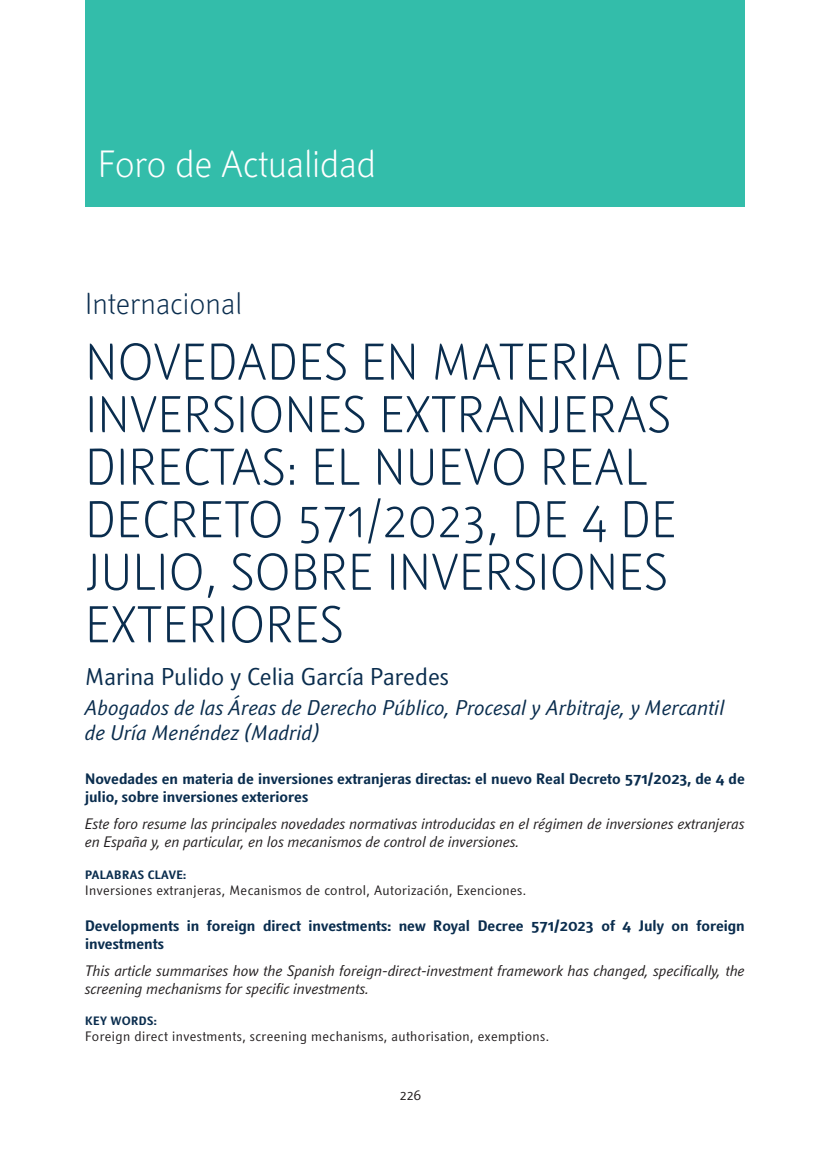
<style>
.page{position:relative;width:830px;height:1149px;background:#fff}
.page>*{position:absolute;margin:0;border:0;box-sizing:border-box;transform-origin:0 0}
.t1{font:300 51px/52.5px "Textra LT";color:#0a2d4e}
.t2{font:300 37.5px "Textra LT";letter-spacing:-.01em;color:#fff}
.t3{font:300 30px "Textra LT";color:#0a2d4e}
.t4{font:24px "Textra LT";color:#0a2d4e}
.t5{font:italic 21px/25.5px "Textra LT";color:#0a2d4e}
.t6{font:italic 15px/18px "Textra LT";color:#231f20}
.t7{font:700 15px/18px "Textra LT";color:#0a2d4e}
.t8{font:13.5px "Textra LT";letter-spacing:.03em;color:#231f20}
.t9{font:700 12px "Textra LT";letter-spacing:.03em;color:#0a2d4e}
</style>
<div class="page">
<div style="left:85px;top:0;width:659px;height:207px;background:#33bdaa"></div>
<h2 class="t2" style="left:98px;top:140px;width:279px">Foro de Actualidad</h2>
<h3 class="t3" style="left:85px;top:285px;width:158px">Internacional</h3>
<h1 class="t1" style="left:85px;top:334px;width:606px">NOVEDADES EN MATERIA DE<br>INVERSIONES EXTRANJERAS<br>DIRECTAS: EL NUEVO REAL<br>DECRETO 571/2023, DE 4 DE<br>JULIO, SOBRE INVERSIONES<br>EXTERIORES</h1>
<h3 class="t4" style="left:85px;top:661px;width:365px">Marina Pulido y Celia García Paredes</h3>
<h3 class="t5" style="left:85px;top:694px;width:640px">Abogados de las Áreas de Derecho Público, Procesal y Arbitraje, y Mercantil de Uría Menéndez (Madrid)</h3>
<p class="t7" style="left:85px;top:769px;width:661px">Novedades en materia de inversiones extranjeras directas: el nuevo Real Decreto 571/2023, de 4 de julio, sobre inversiones exteriores</p>
<p class="t6" style="left:85px;top:814px;width:661px">Este foro resume las principales novedades normativas introducidas en el régimen de inversiones extranjeras en España y, en particular, en los mecanismos de control de inversiones.</p>
<p class="t9" style="left:85px;top:866px;width:102px">PALABRAS CLAVE:</p>
<p class="t8" style="left:85px;top:881px;width:442px">Inversiones extranjeras, Mecanismos de control, Autorización, Exenciones.</p>
<p class="t7" style="left:85px;top:915px;width:661px">Developments in foreign direct investments: new Royal Decree 571/2023 of 4 July on foreign investments</p>
<p class="t6" style="left:85px;top:960px;width:661px">This article summarises how the Spanish foreign-direct-investment framework has changed, specifically, the screening mechanisms for specific investments.</p>
<p class="t9" style="left:85px;top:1012px;width:73px">KEY WORDS:</p>
<p class="t8" style="left:85px;top:1027px;width:465px">Foreign direct investments, screening mechanisms, authorisation, exemptions.</p>
<p class="t8" style="left:400px;top:1086px;width:23px">226</p>
</div>
